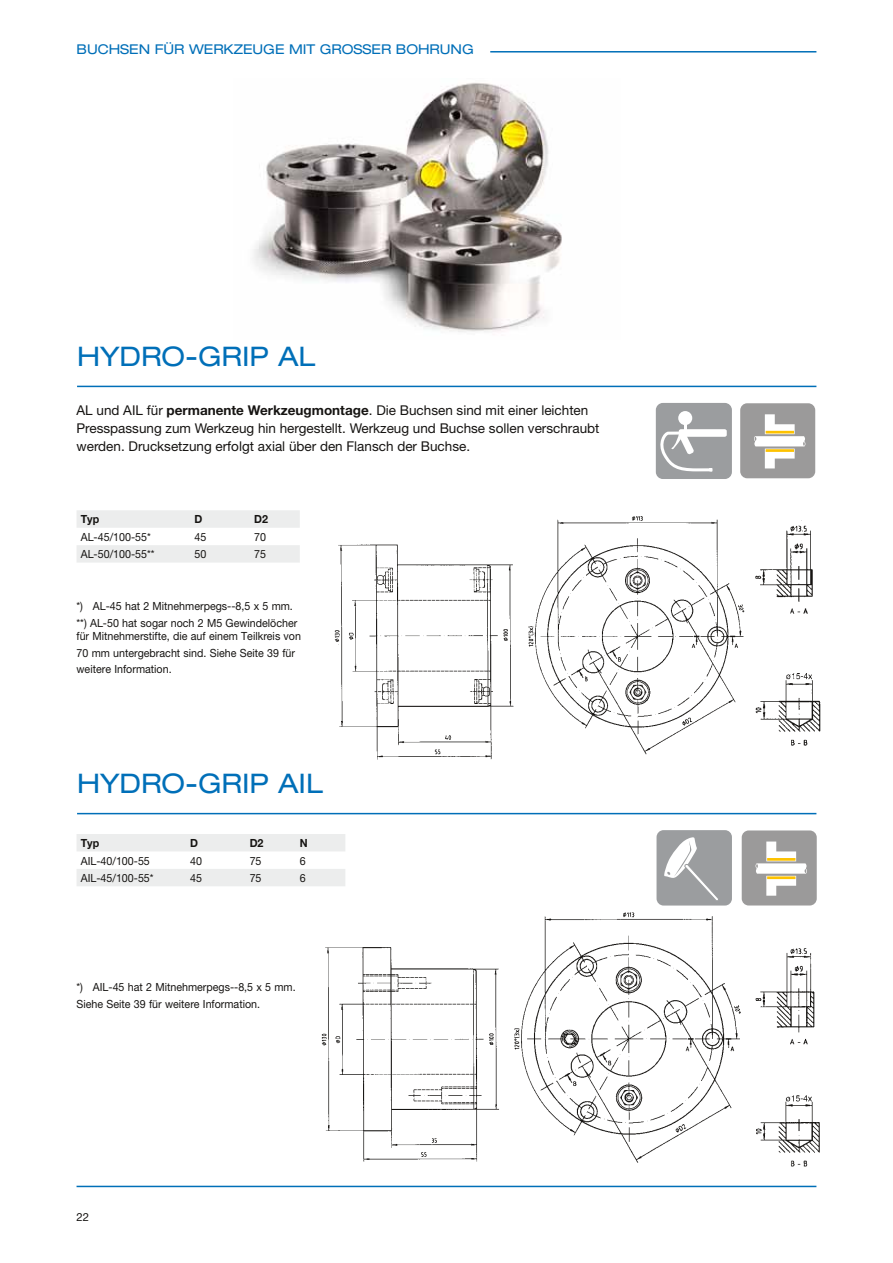
<style>
.page{position:relative;width:893px;height:1263px;background:#fff}
.page>*{position:absolute;margin:0;border:0;box-sizing:border-box;transform-origin:0 0}
.t1{font:expanded 27px "Helvetica Neue LT Std";color:#006fb8}
.t2{font:13.5px/18px "Helvetica Neue";color:#161412}
.t3{font:expanded 13.5px "Helvetica Neue LT Std";color:#006fb8}
.t4{font:11.25px/16.5px "Helvetica Neue";color:#161412;scale:.95 1}
.t5{font:700 11.25px "Helvetica Neue";color:#161412;scale:.95 1}
.t6{font:11.25px "Helvetica Neue";color:#161412}
.s1{font-weight:700}
</style>
<div class="page">
<img style="left:253px;top:82px;width:309px;height:250px">
<hr style="left:490px;top:51px;width:326px;height:2px;background:#006fb8">
<hr style="left:77px;top:386px;width:739px;height:1px;background:#006fb8">
<div style="left:656px;top:403px;width:76px;height:76px;background:#9b9d9f;border-radius:7px"></div>
<div style="left:679px;top:429px;width:48px;height:8px;background:#fff;border-radius:2px"></div>
<div style="left:678px;top:411px;width:14px;height:14px;background:#fff;border-radius:50%"></div>
<svg style="left:660px;top:423px;width:58px;height:49px"></svg>
<div style="left:740px;top:403px;width:75px;height:75px;background:#9b9a9a;border-radius:7px"></div>
<svg style="left:754px;top:414px;width:51px;height:54px"></svg>
<hr style="left:766px;top:431px;width:28px;height:2px;background:#fdc200">
<hr style="left:766px;top:449px;width:28px;height:3px;background:#fdc200">
<hr style="left:77px;top:813px;width:739px;height:1px;background:#006fb8">
<svg style="left:77px;top:510px;width:223px;height:53px"></svg>
<svg style="left:77px;top:834px;width:268px;height:52px"></svg>
<div style="left:656px;top:830px;width:76px;height:75px;background:#9b9d9f;border-radius:7px"></div>
<svg style="left:664px;top:837px;width:54px;height:64px"></svg>
<div style="left:742px;top:830px;width:75px;height:75px;background:#9b9a9a;border-radius:7px"></div>
<svg style="left:755px;top:841px;width:52px;height:55px"></svg>
<hr style="left:767px;top:858px;width:28px;height:3px;background:#fdc200">
<hr style="left:767px;top:876px;width:28px;height:3px;background:#fdc200">
<hr style="left:77px;top:1186px;width:739px;height:1px;background:#006fb8">
<img style="left:528px;top:516px;width:217px;height:239px">
<img style="left:321px;top:947px;width:178px;height:215px">
<img style="left:514px;top:912px;width:227px;height:251px">
<img style="left:755px;top:520px;width:66px;height:226px">
<img style="left:755px;top:948px;width:65px;height:219px">
<img style="left:334px;top:544px;width:180px;height:216px">
<p class="t3" style="left:77px;top:41px;width:22px">BUCHS</p>
<p class="t3" style="left:129px;top:41px;width:170px">EN FÜR WERKZEUG E MIT</p>
<p class="t3" style="left:320px;top:41px;width:12px">GROSS</p>
<p class="t3" style="left:372px;top:41px;width:47px">ER BOHRU</p>
<p class="t3" style="left:451px;top:41px;width:22px">NG</p>
<h1 class="t1" style="left:77px;top:340px;width:221px">HYDRO-GRIP AL</h1>
<p class="t2" style="left:77px;top:401px;width:524px">AL und AIL für <span class="s1">permanente Werkzeugmontage</span>. Die Buchsen sind mit einer leichten<br>Presspassung zum Werkzeug hin hergestellt. Werkzeug und Buchse sollen verschraubt werden. Drucksetzung erfolgt axial über den Flansch der Buchse.</p>
<p class="t5" style="left:81px;top:512px;width:21px">Typ</p>
<p class="t5" style="left:195px;top:512px;width:10px">D</p>
<p class="t5" style="left:254px;top:512px;width:16px">D2</p>
<p class="t4" style="left:81px;top:528px;width:75px">AL-45/100-55*</p>
<p class="t4" style="left:195px;top:528px;width:14px">45</p>
<p class="t4" style="left:254px;top:528px;width:14px">70</p>
<p class="t4" style="left:81px;top:546px;width:79px">AL-50/100-55**</p>
<p class="t4" style="left:195px;top:546px;width:14px">50</p>
<p class="t4" style="left:254px;top:546px;width:14px">75</p>
<p class="t4" style="left:77px;top:598px;width:234px">*) AL-45 hat 2 Mitnehmerpegs--8,5 x 5 mm. **) AL-50 hat sogar noch 2 M5 Gewindelöcher</p>
<p class="t4" style="left:77px;top:628px;width:238px">für Mitnehmerstifte, die auf einem Teilkreis von<br>70 mm untergebracht sind. Siehe Seite 39 für weitere Information.</p>
<h1 class="t1" style="left:77px;top:767px;width:245px">HYDRO-GRIP AIL</h1>
<p class="t5" style="left:81px;top:836px;width:21px">Typ</p>
<p class="t5" style="left:190px;top:836px;width:10px">D</p>
<p class="t5" style="left:250px;top:836px;width:16px">D2</p>
<p class="t5" style="left:300px;top:836px;width:10px">N</p>
<p class="t4" style="left:81px;top:852px;width:74px">AIL-40/100-55</p>
<p class="t4" style="left:190px;top:852px;width:14px">40</p>
<p class="t4" style="left:250px;top:852px;width:14px">75</p>
<p class="t4" style="left:300px;top:852px;width:8px">6</p>
<p class="t4" style="left:81px;top:870px;width:78px">AIL-45/100-55*</p>
<p class="t4" style="left:190px;top:870px;width:14px">45</p>
<p class="t4" style="left:250px;top:870px;width:14px">75</p>
<p class="t4" style="left:300px;top:870px;width:8px">6</p>
<p class="t4" style="left:77px;top:979px;width:232px">*) AIL-45 hat 2 Mitnehmerpegs--8,5 x 5 mm.<br>Siehe Seite 39 für weitere Information.</p>
<p class="t6" style="left:77px;top:1210px;width:14px">22</p>
</div>
